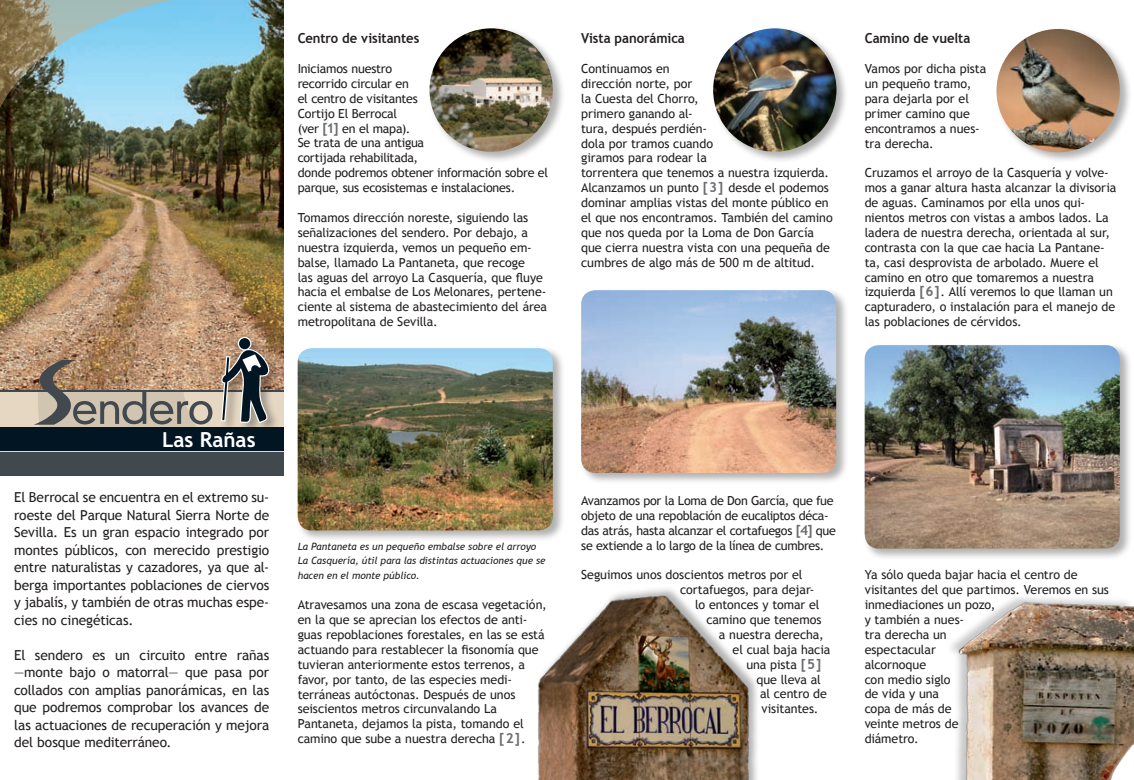
<style>
.page{position:relative;width:1134px;height:780px;background:#fff}
.page>*{position:absolute;margin:0;border:0;box-sizing:border-box;transform-origin:0 0}
.t1{font:700 20.75px "Trebuchet MS";color:#fff}
.t2{font:13.75px/17.5px "Trebuchet MS";letter-spacing:-.005em;color:#231f20;text-align:justify}
.t3{font:700 13.75px "Trebuchet MS";letter-spacing:-.005em;color:#231f20;scale:.95 1}
.t4{font:12.5px/14.9px "Trebuchet MS";letter-spacing:-.01em;color:#231f20}
.t5{font:italic 10px/14.9px "Trebuchet MS";color:#231f20}
.s1{font-weight:700;font-size:13.75px;color:#6c6d70}
</style>
<div class="page">
<img style="left:0;top:0;width:283px;height:389px">
<svg style="left:0;top:0;width:273px;height:152px;background:#769594"></svg>
<div style="left:995px;top:27px;width:139px;height:142px;background:#231f20;opacity:.35"></div>
<img style="left:996px;top:29px;width:124px;height:123px;border-radius:62px">
<div style="left:428px;top:26px;width:142px;height:142px;background:#231f20;opacity:.35"></div>
<img style="left:429px;top:28px;width:124px;height:124px;border-radius:62px">
<div style="left:712px;top:26px;width:142px;height:142px;background:#231f20;opacity:.35"></div>
<img style="left:713px;top:28px;width:123px;height:124px;border-radius:62px">
<div style="left:0;top:391px;width:284px;height:83px;background:#e5d7c2"></div>
<svg style="left:34px;top:360px;width:178px;height:67px;background:#a79480"></svg>
<div style="left:0;top:427px;width:284px;height:24px;background:#011622"></div>
<div style="left:0;top:452px;width:284px;height:24px;background:#41494e"></div>
<hr style="left:0;top:389px;width:284px;height:2px;background:#41494e">
<div style="left:219px;top:334px;width:67px;height:108px;background:#231f20;opacity:.35"></div>
<svg style="left:221px;top:337px;width:48px;height:86px;background:#7e7973"></svg>
<div style="left:863px;top:343px;width:271px;height:222px;background:#231f20;opacity:.35"></div>
<img style="left:865px;top:345px;width:255px;height:203px">
<div style="left:296px;top:346px;width:274px;height:201px;background:#231f20;opacity:.35"></div>
<img style="left:298px;top:348px;width:255px;height:182px">
<div style="left:580px;top:288px;width:273px;height:201px;background:#231f20;opacity:.35"></div>
<img style="left:581px;top:290px;width:255px;height:183px">
<img style="left:952px;top:597px;width:182px;height:183px">
<img style="left:538px;top:589px;width:215px;height:191px">
<p class="t3" style="left:298px;top:30px;width:130px">Centro de visitantes</p>
<p class="t4" style="left:298px;top:61px;width:252px">Iniciamos nuestro<br>recorrido circular en<br>el centro de visitantes<br>Cortijo El Berrocal<br>(ver <span class="s1">[1]</span> en el mapa).<br>Se trata de una antigua<br>cortijada rehabilitada,<br>donde podremos obtener información sobre el parque, sus ecosistemas e instalaciones.</p>
<p class="t4" style="left:298px;top:210px;width:251px">Tomamos dirección noreste, siguiendo las señalizaciones del sendero. Por debajo, a nuestra izquierda, vemos un pequeño em&shy;balse, llamado La Pantaneta, que recoge<br>las aguas del arroyo La Casquería, que fluye hacia el embalse de Los Melonares, pertene&shy;ciente al sistema de abastecimiento del área metropolitana de Sevilla.</p>
<p class="t3" style="left:581px;top:30px;width:111px">Vista panorámica</p>
<p class="t4" style="left:581px;top:61px;width:253px">Continuamos en<br>dirección norte, por<br>la Cuesta del Chorro,<br>primero ganando al-<br>tura, después perdién-<br>dola por tramos cuando<br>giramos para rodear la<br>torrentera que tenemos a nuestra izquierda.<br>Alcanzamos un punto <span class="s1">[3]</span> desde el podemos dominar amplias vistas del monte público en el que nos encontramos. También del camino que nos queda por la Loma de Don García que cierra nuestra vista con una pequeña de cumbres de algo más de 500 m de altitud.</p>
<p class="t3" style="left:865px;top:30px;width:113px">Camino de vuelta</p>
<p class="t4" style="left:865px;top:61px;width:123px">Vamos por dicha pista un pequeño tramo, para dejarla por el primer camino que encontramos a nues&shy;tra derecha.</p>
<p class="t4" style="left:865px;top:165px;width:253px">Cruzamos el arroyo de la Casquería y volve&shy;mos a ganar altura hasta alcanzar la divisoria de aguas. Caminamos por ella unos qui&shy;nientos metros con vistas a ambos lados. La ladera de nuestra derecha, orientada al sur, contrasta con la que cae hacia La Pantane&shy;ta, casi desprovista de arbolado. Muere el camino en otro que tomaremos a nuestra izquierda <span class="s1">[6]</span>. Allí veremos lo que llaman un capturadero, o instalación para el manejo de las poblaciones de cérvidos.</p>
<h1 class="t1" style="left:162px;top:426px;width:95px">Las Rañas</h1>
<p class="t2" style="left:14px;top:489px;width:257px">El Berrocal se encuentra en el extremo su&shy;roeste del Parque Natural Sierra Norte de Sevilla. Es un gran espacio integrado por montes públicos, con merecido prestigio entre naturalistas y cazadores, ya que al&shy;berga importantes poblaciones de ciervos y jabalís, y también de otras muchas espe&shy;cies no cinegéticas.</p>
<p class="t2" style="left:14px;top:646px;width:257px">El sendero es un circuito entre rañas —monte bajo o matorral— que pasa por collados con amplias panorámicas, en las que podremos comprobar los avances de las actuaciones de recuperación y mejora del bosque mediterráneo.</p>
<p class="t5" style="left:298px;top:538px;width:249px">La Pantaneta es un pequeño embalse sobre el arroyo<br>La Casquería, útil para las distintas actuaciones que se hacen en el monte público.</p>
<p class="t4" style="left:298px;top:597px;width:251px">Atravesamos una zona de escasa vegetación, en la que se aprecian los efectos de anti&shy;guas repoblaciones forestales, en las se está actuando para restablecer la fisonomía que tuvieran anteriormente estos terrenos, a favor, por tanto, de las especies medi&shy;terráneas autóctonas. Después de unos seiscientos metros circunvalando La Pantaneta, dejamos la pista, tomando el camino que sube a nuestra derecha <span class="s1">[2]</span>.</p>
<p class="t4" style="left:581px;top:493px;width:256px">Avanzamos por la Loma de Don García, que fue objeto de una repoblación de eucaliptos déca&shy;das atrás, hasta alcanzar el cortafuegos <span class="s1">[4]</span> que se extiende a lo largo de la línea de cumbres.</p>
<p class="t4" style="left:581px;top:567px;width:223px">Seguimos unos doscientos metros por el</p>
<p class="t4" style="left:680px;top:582px;width:136px">cortafuegos, para dejar-</p>
<p class="t4" style="left:695px;top:597px;width:126px">lo entonces y tomar el</p>
<p class="t4" style="left:706px;top:612px;width:117px">camino que tenemos</p>
<p class="t4" style="left:719px;top:627px;width:106px">a nuestra derecha,</p>
<p class="t4" style="left:733px;top:642px;width:99px">el cual baja hacia</p>
<p class="t4" style="left:746px;top:657px;width:76px">una pista <span class="s1">[5]</span></p>
<p class="t4" style="left:756px;top:671px;width:66px">que lleva al</p>
<p class="t4" style="left:760px;top:686px;width:68px">al centro de</p>
<p class="t4" style="left:761px;top:701px;width:59px">visitantes.</p>
<p class="t4" style="left:865px;top:567px;width:246px">Ya sólo queda bajar hacia el centro de visitantes del que partimos. Veremos en sus inmediaciones un pozo,<br>y también a nues-<br>tra derecha un<br>espectacular<br>alcornoque<br>con medio siglo<br>de vida y una<br>copa de más de<br>veinte metros de<br>diámetro.</p>
</div>
